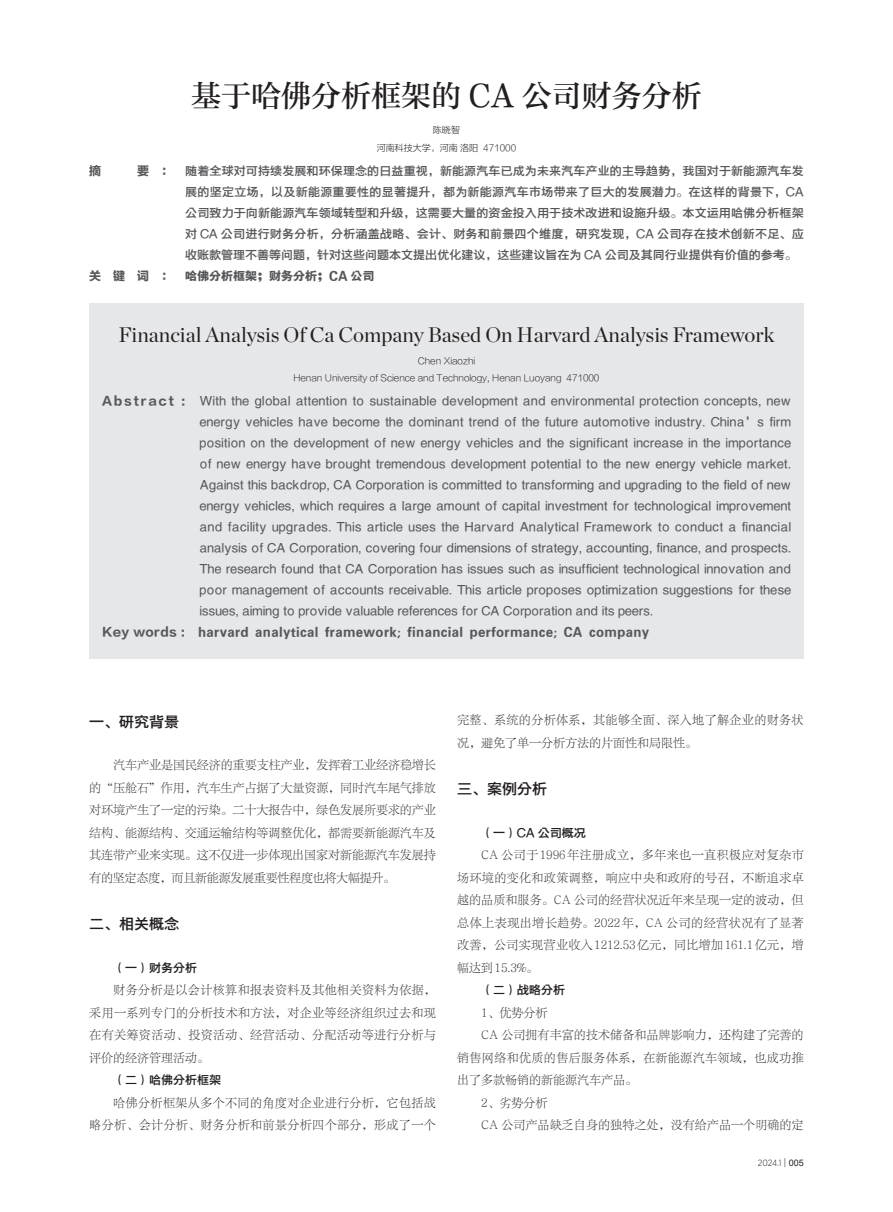
<style>
.page{position:relative;width:893px;height:1212px;background:#fff}
.page>*{position:absolute;margin:0;border:0;box-sizing:border-box;transform-origin:0 0}
.标题{font:30px "FZZHUNYSK GBK1 0";color:#231f20}
.英文标题{font:21px "Chronicle Display";color:#231f20}
.一{font:15px "FZYDZHK GBK1 0";color:#231f20}
.英文摘要{font:12px/21px "FZYDZHK GBK1 0";letter-spacing:.03em;color:#57585a;text-align:justify}
.正文{font:12px/22.5px "FZLTSK GBK1 0";letter-spacing:.035em;color:#231f20;text-align:justify}
.摘要{font:12px/21px "FZYDZHK GBK1 0";color:#57585a;text-align:justify}
.英文关键词{font:12px "FZYDCHK GBK1 0";letter-spacing:.03em;color:#57585a}
.一-2{font:12px "FZYDZHK GBK1 0";color:#231f20}
.正文-2{font:12px "FZLTSK GBK1 0";letter-spacing:.01em;color:#231f20}
.关键词{font:12px "FZYDCHK GBK1 0";color:#57585a}
.摘要-2{font:12px "FZLTDHK GBK1 0";color:#57585a}
.英文单位{font:9px "FZLTXHK GBK1 0";color:#231f20}
.单位{font:9px "FZLTXHK GBK1 0";color:#231f20}
.英文作者{font:9px "FZLTXHK GBK1 0";color:#231f20}
.t1{font:300 9px "Gotham Narrow";color:#231f20}
.作者{font:9px "FZLTXHK GBK1 0";color:#231f20}
.s1{font-family:"FZLTDHK GBK1 0"}
.s2{font-family:"FZLTKHK GBK1 0";font-weight:400}
.s3{font-family:"Arial";font-weight:400}
</style>
<div class="page">
<div style="left:89px;top:303px;width:715px;height:356px;background:#e6e7e9"></div>
<p class="标题" style="left:191px;top:78px;width:512px">基于哈佛分析框架的 CA 公司财务分析</p>
<p class="作者" style="left:433px;top:124px;width:28px">陈晓智</p>
<p class="单位" style="left:377px;top:142px;width:141px">河南科技大学，河南 洛阳 471000</p>
<p class="摘要-2" style="left:89px;top:165px;width:14px">摘</p>
<p class="摘要" style="left:185px;top:161px;width:620px;text-indent:-48px"><span class="s1">要 ：</span> 随着全球对可持续发展和环保理念的日益重视，新能源汽车已成为未来汽车产业的主导趋势，我国对于新能源汽车发展的坚定立场，以及新能源重要性的显著提升，都为新能源汽车市场带来了巨大的发展潜力。在这样的背景下，CA公司致力于向新能源汽车领域转型和升级，这需要大量的资金投入用于技术改进和设施升级。本文运用哈佛分析框架对 CA 公司进行财务分析，分析涵盖战略、会计、财务和前景四个维度，研究发现，CA 公司存在技术创新不足、应收账款管理不善等问题，针对这些问题本文提出优化建议，这些建议旨在为 CA 公司及其同行业提供有价值的参考。</p>
<p class="关键词" style="left:89px;top:270px;width:287px"><span class="s1">关 键 词 ：</span> 哈佛分析框架；财务分析；CA 公司</p>
<p class="英文标题" style="left:119px;top:319px;width:657px">Financial Analysis Of Ca Company Based On Harvard Analysis Framework</p>
<p class="英文作者" style="left:418px;top:356px;width:59px">Chen Xiaozhi</p>
<p class="英文单位" style="left:293px;top:373px;width:308px">Henan University of Science and Technology, Henan Luoyang 471000</p>
<p class="英文摘要" style="left:200px;top:391px;width:593px;text-indent:-98px"><span class="s1">Abstract :</span> With the global attention to sustainable development and environmental protection concepts, new energy vehicles have become the dominant trend of the future automotive industry. China’s firm position on the development of new energy vehicles and the significant increase in the importance of new energy have brought tremendous development potential to the new energy vehicle market.<br>Against this backdrop, CA Corporation is committed to transforming and upgrading to the field of new energy vehicles, which requires a large amount of capital investment for technological improvement and facility upgrades. This article uses the Harvard Analytical Framework to conduct a financial analysis of CA Corporation, covering four dimensions of strategy, accounting, finance, and prospects.<br>The research found that CA Corporation has issues such as insufficient technological innovation and poor management of accounts receivable. This article proposes optimization suggestions for these issues, aiming to provide valuable references for CA Corporation and its peers.</p>
<p class="英文关键词" style="left:102px;top:625px;width:549px"><span class="s1">Key words :</span> harvard analytical framework; financial performance; CA company</p>
<p class="一" style="left:89px;top:713px;width:92px">一、研究背景</p>
<p class="正文" style="left:89px;top:754px;width:348px;text-indent:24px">汽车产业是国民经济的重要支柱产业，发挥着工业经济稳增长的“压舱石”作用，汽车生产占据了大量资源，同时汽车尾气排放对环境产生了一定的污染。二十大报告中，绿色发展所要求的产业结构、能源结构、交通运输结构等调整优化，都需要新能源汽车及其连带产业来实现。这不仅进一步体现出国家对新能源汽车发展持有的坚定态度，而且新能源发展重要性程度也将大幅提升。</p>
<p class="一" style="left:89px;top:916px;width:92px">二、相关概念</p>
<p class="一-2" style="left:113px;top:961px;width:85px">（一）财务分析</p>
<p class="正文" style="left:89px;top:979px;width:348px;text-indent:24px">财务分析是以会计核算和报表资料及其他相关资料为依据，采用一系列专门的分析技术和方法，对企业等经济组织过去和现在有关筹资活动、投资活动、经营活动、分配活动等进行分析与评价的经济管理活动。</p>
<p class="一-2" style="left:113px;top:1074px;width:109px">（二）哈佛分析框架</p>
<p class="正文" style="left:89px;top:1092px;width:348px;text-align:right">哈佛分析框架从多个不同的角度对企业进行分析，它包括战<br>略分析、会计分析、财务分析和前景分析四个部分，形成了一个</p>
<p class="正文" style="left:457px;top:709px;width:348px">完整、系统的分析体系，其能够全面、深入地了解企业的财务状况，避免了单一分析方法的片面性和局限性。</p>
<p class="一" style="left:457px;top:781px;width:91px">三、案例分析</p>
<p class="一-2" style="left:481px;top:826px;width:106px">（一）CA 公司概况</p>
<p class="正文" style="left:457px;top:844px;width:348px;text-indent:24px">CA 公司于1996年注册成立，多年来也一直积极应对复杂市场环境的变化和政策调整，响应中央和政府的号召，不断追求卓越的品质和服务。CA 公司的经营状况近年来呈现一定的波动，但总体上表现出增长趋势。2022年，CA 公司的经营状况有了显著改善，公司实现营业收入1212.53亿元，同比增加161.1亿元，增幅达到 15.3%。</p>
<p class="一-2" style="left:481px;top:984px;width:85px">（二）战略分析</p>
<p class="正文" style="left:481px;top:1002px;width:68px">1、优势分析</p>
<p class="正文" style="left:457px;top:1024px;width:348px;text-indent:24px">CA 公司拥有丰富的技术储备和品牌影响力，还构建了完善的销售网络和优质的售后服务体系，在新能源汽车领域，也成功推出了多款畅销的新能源汽车产品。</p>
<p class="正文" style="left:481px;top:1092px;width:68px">2、劣势分析</p>
<p class="正文-2" style="left:481px;top:1119px;width:324px">CA 公司产品缺乏自身的独特之处，没有给产品一个明确的定</p>
<p class="t1" style="left:758px;top:1157px;width:47px">2024.1 <span class="s2">|</span> <span class="s3">005</span></p>
</div>
